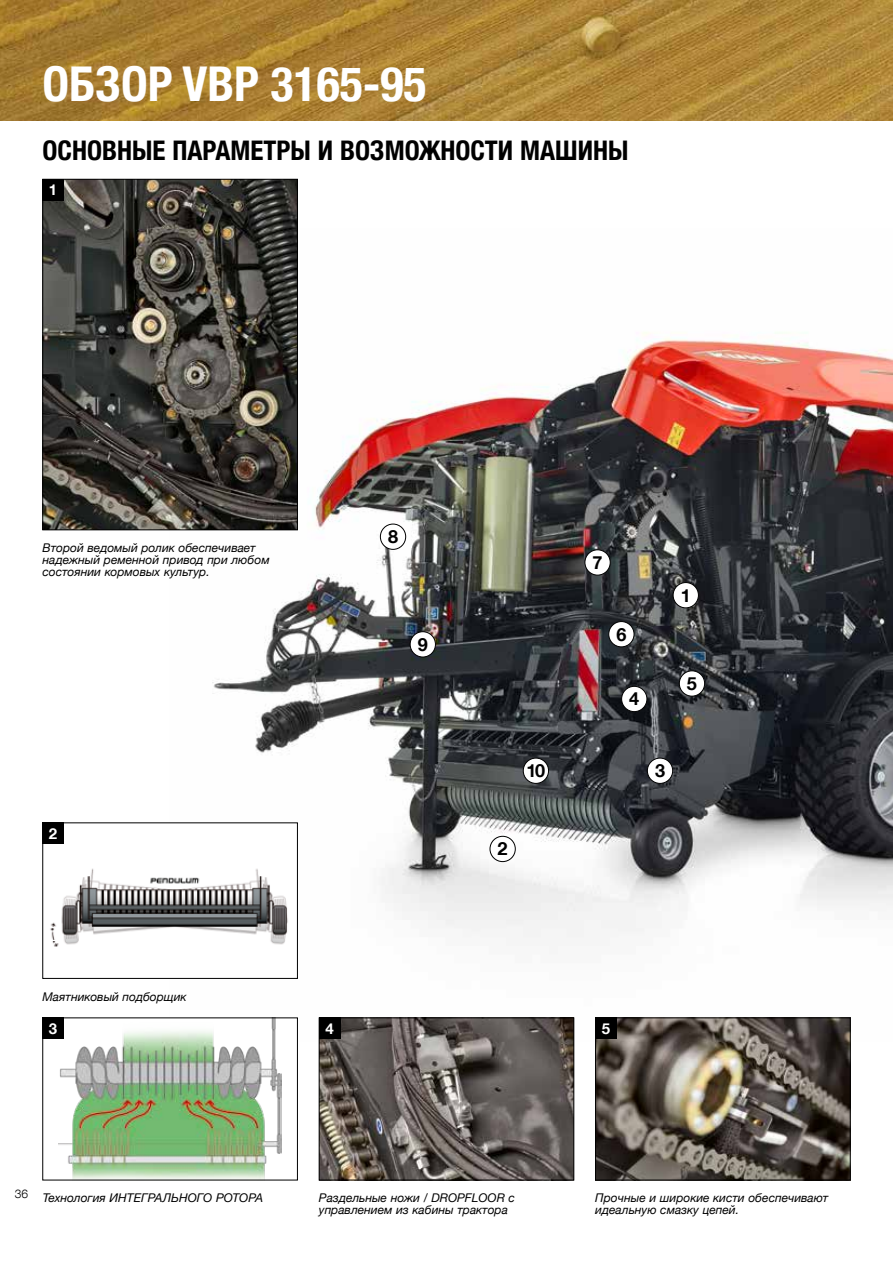
<style>
.page{position:relative;width:893px;height:1263px;background:#fff}
.page>*{position:absolute;margin:0;border:0;box-sizing:border-box;transform-origin:0 0}
.t1{font:700 condensed 48px "Helvetica Neue";color:#fff}
.t2{font:700 condensed 27px "Helvetica Neue";color:#000}
.t3{font:700 18px "Helvetica Neue LT Com";color:#000}
.t4{font:700 15px "Helvetica Neue LT Com";color:#fff}
.t5{font:italic 12px/12px "Helvetica Neue";color:#000}
.t6{font:300 12px "Helvetica Neue LT Com";color:#000}
</style>
<div class="page">
<img style="left:170px;top:332px;width:723px;height:710px">
<img style="left:0;top:0;width:893px;height:121px">
<img style="left:45px;top:181px;width:251px;height:347px">
<div style="left:43px;top:179px;width:255px;height:351px;border:1px solid #000"></div>
<div style="left:43px;top:179px;width:21px;height:21px;background:#000"></div>
<img style="left:50px;top:825px;width:246px;height:152px">
<div style="left:43px;top:823px;width:255px;height:156px;border:1px solid #000"></div>
<img style="left:597px;top:1020px;width:251px;height:158px">
<div style="left:595px;top:1018px;width:255px;height:162px;border:1px solid #000"></div>
<img style="left:321px;top:1020px;width:251px;height:158px">
<div style="left:319px;top:1018px;width:255px;height:162px;border:1px solid #000"></div>
<div style="left:595px;top:1018px;width:22px;height:21px;background:#000"></div>
<div style="left:43px;top:1018px;width:254px;height:162px;background:#fff"></div>
<img style="left:58px;top:1020px;width:223px;height:158px">
<div style="left:319px;top:1018px;width:21px;height:21px;background:#000"></div>
<div style="left:43px;top:1018px;width:21px;height:21px;background:#000"></div>
<div style="left:43px;top:823px;width:21px;height:21px;background:#000"></div>
<div style="left:585px;top:550px;width:25px;height:25px;background:#fff;border-radius:50%"></div>
<div style="left:585px;top:550px;width:25px;height:25px;border:1px solid #000;border-radius:50%"></div>
<div style="left:679px;top:671px;width:26px;height:25px;background:#fff;border-radius:50%"></div>
<div style="left:679px;top:671px;width:26px;height:25px;border:1px solid #000;border-radius:50%"></div>
<div style="left:622px;top:686px;width:25px;height:26px;background:#fff;border-radius:50%"></div>
<div style="left:621px;top:686px;width:26px;height:26px;border:1px solid #000;border-radius:50%"></div>
<div style="left:647px;top:758px;width:26px;height:25px;background:#fff;border-radius:50%"></div>
<div style="left:647px;top:758px;width:26px;height:26px;border:1px solid #000;border-radius:50%"></div>
<div style="left:523px;top:758px;width:26px;height:25px;background:#fff;border-radius:50%"></div>
<div style="left:523px;top:758px;width:26px;height:26px;border:1px solid #000;border-radius:50%"></div>
<div style="left:609px;top:621px;width:25px;height:26px;background:#fff;border-radius:50%"></div>
<div style="left:608px;top:621px;width:26px;height:26px;border:1px solid #000;border-radius:50%"></div>
<div style="left:490px;top:836px;width:25px;height:25px;background:#fff;border-radius:50%"></div>
<div style="left:490px;top:836px;width:25px;height:26px;border:1px solid #000;border-radius:50%"></div>
<div style="left:410px;top:632px;width:25px;height:25px;background:#fff;border-radius:50%"></div>
<div style="left:410px;top:631px;width:26px;height:26px;border:1px solid #000;border-radius:50%"></div>
<div style="left:380px;top:524px;width:26px;height:25px;background:#fff;border-radius:50%"></div>
<div style="left:380px;top:524px;width:26px;height:26px;border:1px solid #000;border-radius:50%"></div>
<div style="left:673px;top:582px;width:25px;height:26px;background:#fff;border-radius:50%"></div>
<div style="left:673px;top:582px;width:26px;height:26px;border:1px solid #000;border-radius:50%"></div>
<h1 class="t1" style="left:43px;top:44px;width:386px">ОБЗОР VBP 3165-95</h1>
<h2 class="t2" style="left:43px;top:127px;width:587px">ОСНОВНЫЕ ПАРАМЕТРЫ И ВОЗМОЖНОСТИ МАШИНЫ</h2>
<p class="t4" style="left:49px;top:180px;width:10px">1</p>
<p class="t5" style="left:43px;top:543px;width:229px">Второй ведомый ролик обеспечивает надежный ременной привод при любом состоянии кормовых культур.</p>
<p class="t4" style="left:49px;top:824px;width:10px">2</p>
<h3 class="t3" style="left:388px;top:525px;width:12px">8</h3>
<h3 class="t3" style="left:418px;top:633px;width:12px">9</h3>
<h3 class="t3" style="left:593px;top:551px;width:12px">7</h3>
<h3 class="t3" style="left:616px;top:623px;width:12px">6</h3>
<h3 class="t3" style="left:629px;top:688px;width:12px">4</h3>
<h3 class="t3" style="left:681px;top:584px;width:12px">1</h3>
<h3 class="t3" style="left:687px;top:672px;width:12px">5</h3>
<h3 class="t3" style="left:526px;top:759px;width:20px">10</h3>
<h3 class="t3" style="left:655px;top:759px;width:12px">3</h3>
<h3 class="t3" style="left:498px;top:838px;width:12px">2</h3>
<p class="t5" style="left:43px;top:991px;width:146px">Маятниковый подборщик</p>
<p class="t4" style="left:49px;top:1019px;width:10px">3</p>
<p class="t4" style="left:325px;top:1019px;width:10px">4</p>
<p class="t4" style="left:602px;top:1019px;width:10px">5</p>
<p class="t6" style="left:15px;top:1186px;width:15px">36</p>
<p class="t5" style="left:43px;top:1193px;width:222px">Технология ИНТЕГРАЛЬНОГО РОТОРА</p>
<p class="t5" style="left:319px;top:1193px;width:198px">Раздельные ножи / DROPFLOOR с управлением из кабины трактора</p>
<p class="t5" style="left:595px;top:1193px;width:235px">Прочные и широкие кисти обеспечивают идеальную смазку цепей.</p>
</div>
